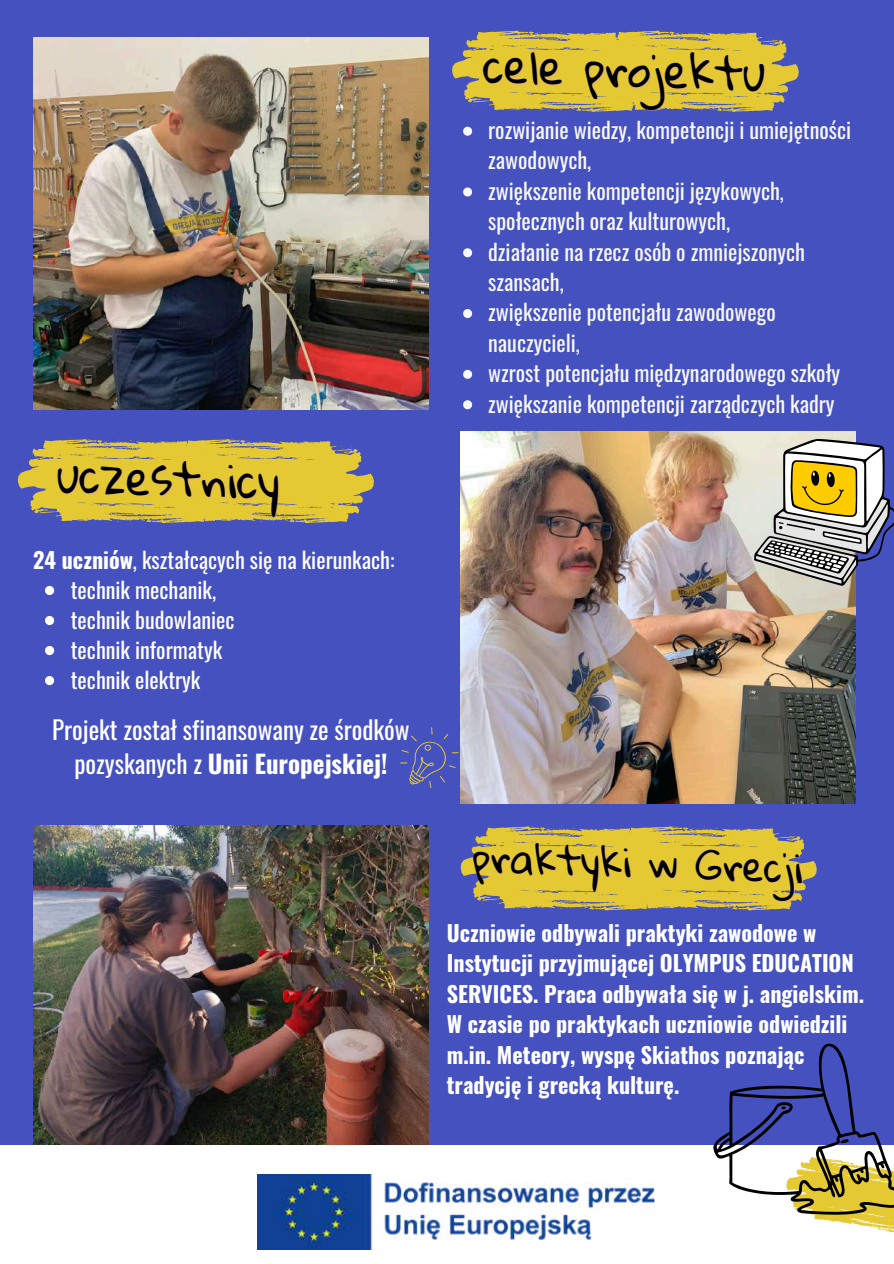
<style>
.page{position:relative;width:894px;height:1264px;background:#fff}
.page>*{position:absolute;margin:0;border:0;box-sizing:border-box;transform-origin:0 0}
.t1{font:45.3px "Gloria Hallelujah";color:#000}
.t2{font:39.3px "Gloria Hallelujah";color:#000}
.t3{font:25.05px/33.9px "Oswald";color:#fff;text-align:center}
.t4{font:22.05px/30.3px "Oswald";color:#f8f8f8}
.t5{font:700 22.05px/30.3px "Oswald";color:#fff}
.t6{font:22.05px/30px "Oswald";color:#fff}
.s1{font-weight:700}
</style>
<div class="page">
<div style="left:0;top:0;width:893px;height:1263px;background:#4551bf"></div>
<img style="left:460px;top:432px;width:395px;height:371px">
<img style="left:33px;top:825px;width:395px;height:320px">
<div style="left:0;top:1145px;width:893px;height:118px;background:#fff"></div>
<svg style="left:713px;top:1043px;width:180px;height:189px"></svg>
<img style="left:257px;top:1174px;width:397px;height:75px">
<img style="left:33px;top:38px;width:395px;height:371px">
<svg style="left:452px;top:30px;width:346px;height:82px"></svg>
<svg style="left:18px;top:439px;width:355px;height:84px"></svg>
<svg style="left:460px;top:826px;width:356px;height:84px"></svg>
<svg style="left:400px;top:727px;width:58px;height:61px"></svg>
<svg style="left:754px;top:439px;width:139px;height:147px"></svg>
<svg style="left:463px;top:127px;width:9px;height:9px"></svg>
<svg style="left:463px;top:187px;width:9px;height:9px"></svg>
<svg style="left:463px;top:248px;width:9px;height:9px"></svg>
<svg style="left:463px;top:309px;width:9px;height:9px"></svg>
<svg style="left:463px;top:370px;width:9px;height:9px"></svg>
<svg style="left:463px;top:400px;width:9px;height:9px"></svg>
<svg style="left:45px;top:586px;width:9px;height:9px"></svg>
<svg style="left:45px;top:616px;width:9px;height:9px"></svg>
<svg style="left:45px;top:646px;width:9px;height:9px"></svg>
<svg style="left:45px;top:676px;width:9px;height:9px"></svg>
<h1 class="t1" style="left:58px;top:450px;width:225px;rotate:2deg">uczestnicy</h1>
<p class="t6" style="left:71px;top:544px;width:325px;text-indent:-38px"><span class="s1">24 uczniów</span>, kształcących się na kierunkach: technik mechanik,<br>technik budowlaniec<br>technik informatyk<br>technik elektryk</p>
<p class="t3" style="left:52px;top:712px;width:359px">Projekt został sfinansowany ze środków pozyskanych z <span class="s1">Unii Europejskiej!</span></p>
<h1 class="t1" style="left:484px;top:40px;width:284px;rotate:2deg">cele projektu</h1>
<p class="t4" style="left:488px;top:114px;width:364px">rozwijanie wiedzy, kompetencji i umiejętności zawodowych,<br>zwiększenie kompetencji językowych, społecznych oraz kulturowych,<br>działanie na rzecz osób o zmniejszonych szansach,<br>zwiększenie potencjału zawodowego nauczycieli,<br>wzrost potencjału międzynarodowego szkoły zwiększanie kompetencji zarządczych kadry</p>
<h2 class="t2" style="left:473px;top:835px;width:332px;rotate:2deg">praktyki w Grecji</h2>
<p class="t5" style="left:446px;top:916px;width:418px">Uczniowie odbywali praktyki zawodowe w Instytucji przyjmującej OLYMPUS EDUCATION SERVICES. Praca odbywała się w j. angielskim.<br>W czasie po praktykach uczniowie odwiedzili m.in. Meteory, wyspę Skiathos poznając tradycję i grecką kulturę.</p>
</div>
